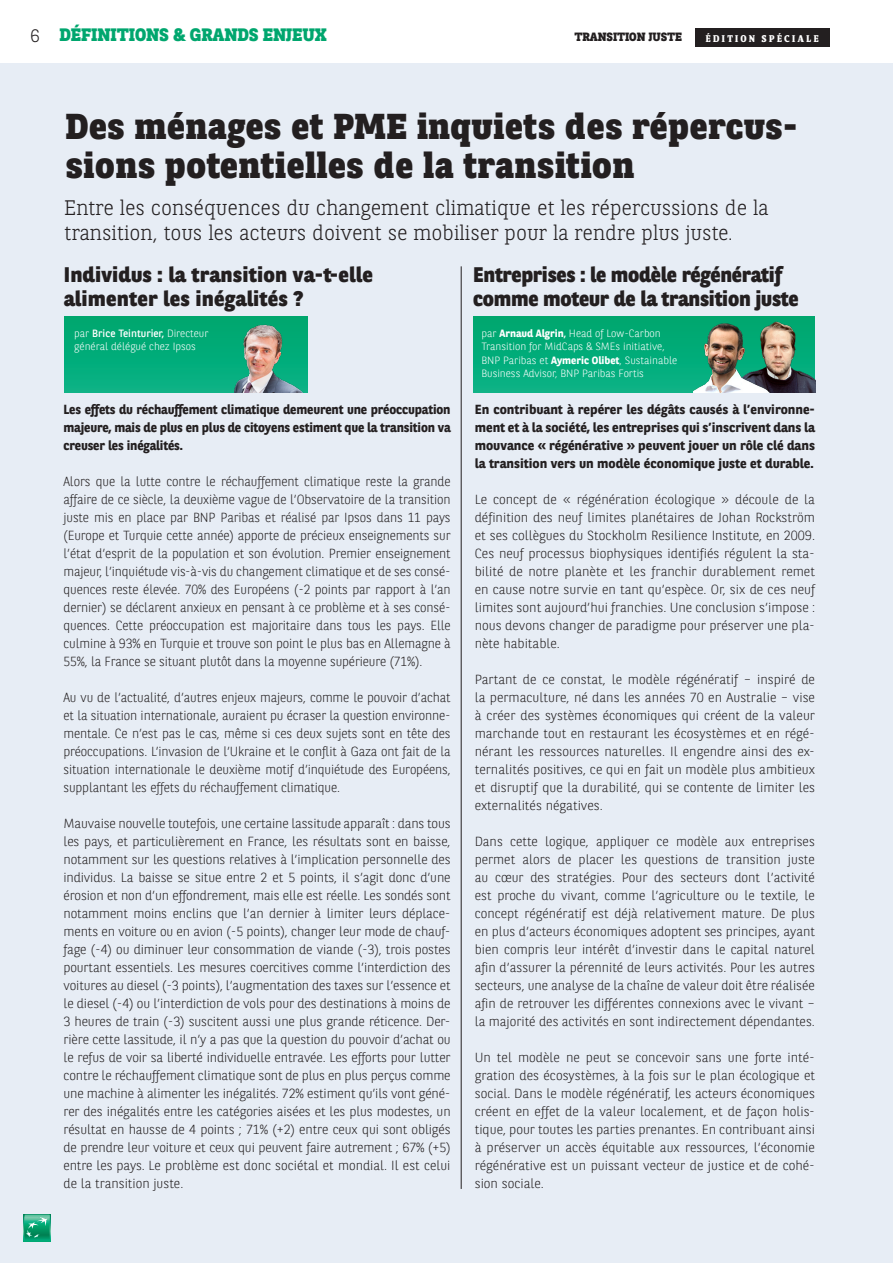
<style>
.page{position:relative;width:893px;height:1263px;background:#fff}
.page>*{position:absolute;margin:0;border:0;box-sizing:border-box;transform-origin:0 0}
.KOP_CHRONICLE{font:800 36px/39px "BNPP Slab Serif";letter-spacing:.01em;color:#231f20}
.IHOUD_nummer{font:300 21px/25.5px "BNPP Slab Serif";color:#231f20}
.t1{font:800 21px/24px "BNPP Sans";letter-spacing:-.01em;color:#231f20}
.t2{font:800 21px/24px "BNPP Sans";letter-spacing:.01em;color:#231f20}
.KOP_CHRONICLE-2{font:800 18px "BNPP Slab Serif";letter-spacing:-.01em;color:#00a66e}
.KOP_CHRONICLE-3{font:300 18px "BNPP Slab Serif";color:#231f20}
.KOP_SACKERS{font:300 13.2px/18px "BNPP Sans";color:#231f20;text-align:justify}
.KOP_SACKERS-2{font:700 13.2px/18px "BNPP Sans";letter-spacing:-.005em;color:#231f20;text-align:justify}
.KOP_CHRONICLE-4{font:800 12px "BNPP Slab Serif";letter-spacing:-.01em;color:#231f20}
.t3{font:300 10.5px/13.5px "BNPP Sans";color:#fff}
.KOP_CHRONICLE-5{font:800 9.75px "BNPP Serif";letter-spacing:.2em;color:#fff}
.s1{font-weight:400}
.s2{font-weight:700}
</style>
<div class="page">
<div style="left:0;top:64px;width:893px;height:1199px;background:#e7edf5"></div>
<svg style="left:23px;top:1214px;width:27px;height:27px"></svg>
<svg style="left:24px;top:1214px;width:26px;height:26px"></svg>
<div style="left:695px;top:29px;width:134px;height:18px;background:#231f20"></div>
<div style="left:65px;top:317px;width:243px;height:75px;background:#00ac79"></div>
<div style="left:474px;top:317px;width:341px;height:75px;background:#00ac79"></div>
<hr style="left:461px;top:266px;width:1px;height:923px;background:#231f20">
<img style="left:234px;top:324px;width:74px;height:68px">
<img style="left:775px;top:316px;width:40px;height:76px">
<img style="left:693px;top:316px;width:82px;height:76px">
<p class="KOP_CHRONICLE-3" style="left:30px;top:23px;width:11px">6</p>
<p class="KOP_CHRONICLE-2" style="left:60px;top:22px;width:269px">DÉFINITIONS &amp; GRANDS ENJEUX</p>
<p class="KOP_CHRONICLE-4" style="left:574px;top:29px;width:109px">TRANSITION JUSTE</p>
<p class="KOP_CHRONICLE-5" style="left:705px;top:31px;width:115px">ÉDITION SPÉCIALE</p>
<p class="KOP_CHRONICLE" style="left:65px;top:105px;width:734px">Des ménages et PME inquiets des répercus&shy;sions potentielles de la transition</p>
<p class="IHOUD_nummer" style="left:65px;top:194px;width:705px">Entre les conséquences du changement climatique et les répercussions de la transition, tous les acteurs doivent se mobiliser pour la rendre plus juste.</p>
<p class="t2" style="left:64px;top:262px;width:311px">Individus : la transition va-t-elle alimenter les inégalités ?</p>
<p class="t1" style="left:473px;top:262px;width:327px">Entreprises : le modèle régénératif comme moteur de la transition juste</p>
<p class="t3" style="left:74px;top:326px;width:136px">par <span class="s1">Brice Teinturier,</span> Directeur général délégué chez Ipsos</p>
<p class="t3" style="left:481px;top:326px;width:197px">par <span class="s2">Arnaud Algrin</span><span class="s1">,</span> Head of Low-Carbon Transition for MidCaps &amp; SMEs initiative, BNP Paribas et <span class="s2">Aymeric Olibet</span>, Sustainable Business Advisor, BNP Paribas Fortis</p>
<p class="KOP_SACKERS-2" style="left:64px;top:400px;width:389px">Les effets du réchauffement climatique demeurent une préoccupation majeure, mais de plus en plus de citoyens estiment que la transition va creuser les inégalités.</p>
<p class="KOP_SACKERS" style="left:64px;top:472px;width:389px">Alors que la lutte contre le réchauffement climatique reste la grande affaire de ce siècle, la deuxième vague de l’Observatoire de la transition juste mis en place par BNP Paribas et réalisé par Ipsos dans 11 pays (Europe et Turquie cette année) apporte de précieux enseignements sur l’état d’esprit de la population et son évolution. Premier enseignement majeur, l’inquiétude vis-à-vis du changement climatique et de ses consé&shy;quences reste élevée. 70% des Européens (-2 points par rapport à l’an dernier) se déclarent anxieux en pensant à ce problème et à ses consé&shy;quences. Cette préoccupation est majoritaire dans tous les pays. Elle culmine à 93% en Turquie et trouve son point le plus bas en Allemagne à 55%, la France se situant plutôt dans la moyenne supérieure (71%).</p>
<p class="KOP_SACKERS" style="left:64px;top:688px;width:389px">Au vu de l’actualité, d’autres enjeux majeurs, comme le pouvoir d’achat et la situation internationale, auraient pu écraser la question environne&shy;mentale. Ce n’est pas le cas, même si ces deux sujets sont en tête des préoccupations. L’invasion de l’Ukraine et le conflit à Gaza ont fait de la situation internationale le deuxième motif d’inquiétude des Européens, supplantant les effets du réchauffement climatique.</p>
<p class="KOP_SACKERS" style="left:64px;top:814px;width:389px">Mauvaise nouvelle toutefois, une certaine lassitude apparaît : dans tous les pays, et particulièrement en France, les résultats sont en baisse, notamment sur les questions relatives à l’implication personnelle des individus. La baisse se situe entre 2 et 5 points, il s’agit donc d’une érosion et non d’un effondrement, mais elle est réelle. Les sondés sont notamment moins enclins que l’an dernier à limiter leurs déplace&shy;ments en voiture ou en avion (-5 points), changer leur mode de chauf&shy;fage (-4) ou diminuer leur consommation de viande (-3), trois postes pourtant essentiels. Les mesures coercitives comme l’interdiction des voitures au diesel (-3 points), l’augmentation des taxes sur l’essence et le diesel (-4) ou l’interdiction de vols pour des destinations à moins de 3 heures de train (-3) suscitent aussi une plus grande réticence. Der&shy;rière cette lassitude, il n’y a pas que la question du pouvoir d’achat ou le refus de voir sa liberté individuelle entravée. Les efforts pour lutter contre le réchauffement climatique sont de plus en plus perçus comme une machine à alimenter les inégalités. 72% estiment qu’ils vont géné&shy;rer des inégalités entre les catégories aisées et les plus modestes, un résultat en hausse de 4 points ; 71% (+2) entre ceux qui sont obligés de prendre leur voiture et ceux qui peuvent faire autrement ; 67% (+5) entre les pays. Le problème est donc sociétal et mondial. Il est celui de la transition juste.</p>
<p class="KOP_SACKERS-2" style="left:475px;top:400px;width:342px">En contribuant à repérer les dégâts causés à l’environne&shy;ment et à la société, les entreprises qui s’inscrivent dans la mouvance « régénérative » peuvent jouer un rôle clé dans la transition vers un modèle économique juste et durable.</p>
<p class="KOP_SACKERS" style="left:475px;top:490px;width:342px">Le concept de « régénération écologique » découle de la définition des neuf limites planétaires de Johan Rockström et ses collègues du Stockholm Resilience Institute, en 2009.<br>Ces neuf processus biophysiques identifiés régulent la sta&shy;bilité de notre planète et les franchir durablement remet en cause notre survie en tant qu’espèce. Or, six de ces neuf limites sont aujourd’hui franchies. Une conclusion s’impose : nous devons changer de paradigme pour préserver une pla&shy;nète habitable.</p>
<p class="KOP_SACKERS" style="left:475px;top:670px;width:342px">Partant de ce constat, le modèle régénératif – inspiré de la permaculture, né dans les années 70 en Australie – vise à créer des systèmes économiques qui créent de la valeur marchande tout en restaurant les écosystèmes et en régé&shy;nérant les ressources naturelles. Il engendre ainsi des ex&shy;ternalités positives, ce qui en fait un modèle plus ambitieux et disruptif que la durabilité, qui se contente de limiter les externalités négatives.</p>
<p class="KOP_SACKERS" style="left:475px;top:832px;width:342px">Dans cette logique, appliquer ce modèle aux entreprises permet alors de placer les questions de transition juste au cœur des stratégies. Pour des secteurs dont l’activité est proche du vivant, comme l’agriculture ou le textile, le concept régénératif est déjà relativement mature. De plus en plus d’acteurs économiques adoptent ses principes, ayant bien compris leur intérêt d’investir dans le capital naturel afin d’assurer la pérennité de leurs activités. Pour les autres secteurs, une analyse de la chaîne de valeur doit être réalisée afin de retrouver les différentes connexions avec le vivant – la majorité des activités en sont indirectement dépendantes.</p>
<p class="KOP_SACKERS" style="left:475px;top:1048px;width:342px">Un tel modèle ne peut se concevoir sans une forte inté&shy;gration des écosystèmes, à la fois sur le plan écologique et social. Dans le modèle régénératif, les acteurs économiques créent en effet de la valeur localement, et de façon holis&shy;tique, pour toutes les parties prenantes. En contribuant ainsi à préserver un accès équitable aux ressources, l’économie régénérative est un puissant vecteur de justice et de cohé&shy;sion sociale.</p>
</div>
